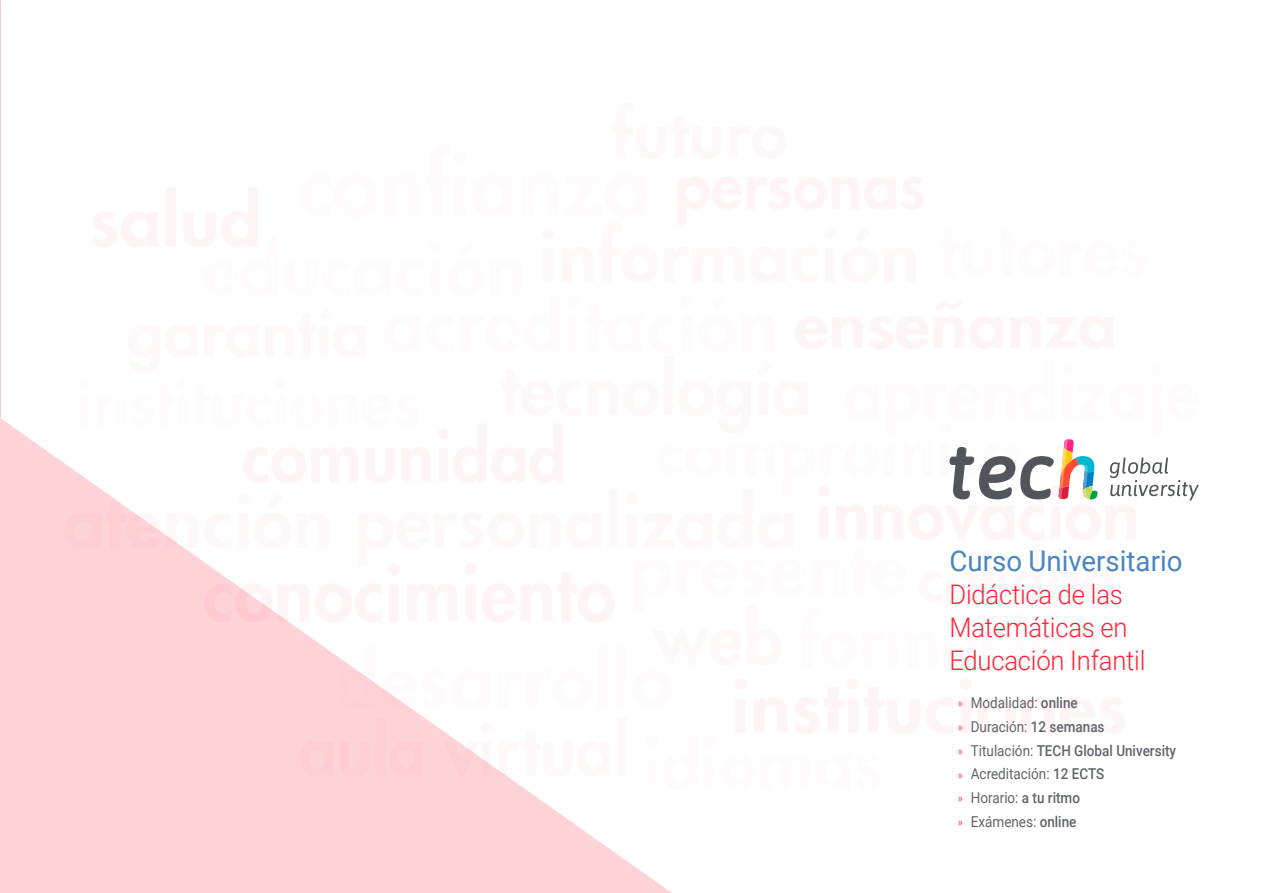
<style>
.page{position:relative;width:1263px;height:893px;background:#fff}
.page>*{position:absolute;margin:0;border:0;box-sizing:border-box;transform-origin:0 0}
.t1{font:28.5px "Roboto";color:#4a86c2}
.t2{font:300 27px/33px "Roboto";letter-spacing:-.01em;color:#ff2438;scale:.95 1}
.t3{font:15px/23.7px "Roboto";color:#61646a;scale:.9 1}
.s1{font-family:"Myriad Pro";font-size:12px;color:#ff2438}
.s2{font-weight:500}
</style>
<div class="page">
<svg style="left:0;top:418px;width:672px;height:475px;background:#ffd8da"></svg>
<svg style="left:64px;top:418px;width:1135px;height:372px"></svg>
<h1 class="t1" style="left:949px;top:541px;width:234px">Curso Universitario</h1>
<h2 class="t2" style="left:949px;top:577px;width:208px">Didáctica de las<br>Matemáticas en<br>Educación Infantil</h2>
<p class="t3" style="left:958px;top:690px;width:244px"><span class="s1">»</span> Modalidad: <span class="s2">online<br></span><span class="s1">»</span> Duración: <span class="s2">12 semanas<br></span><span class="s1">»</span> Titulación: <span class="s2">TECH Global University </span><span class="s1">»</span> Acreditación: <span class="s2">12 ECTS<br></span><span class="s1">»</span> Horario: <span class="s2">a tu ritmo<br></span><span class="s1">»</span> Exámenes: <span class="s2">online</span></p>
</div>
